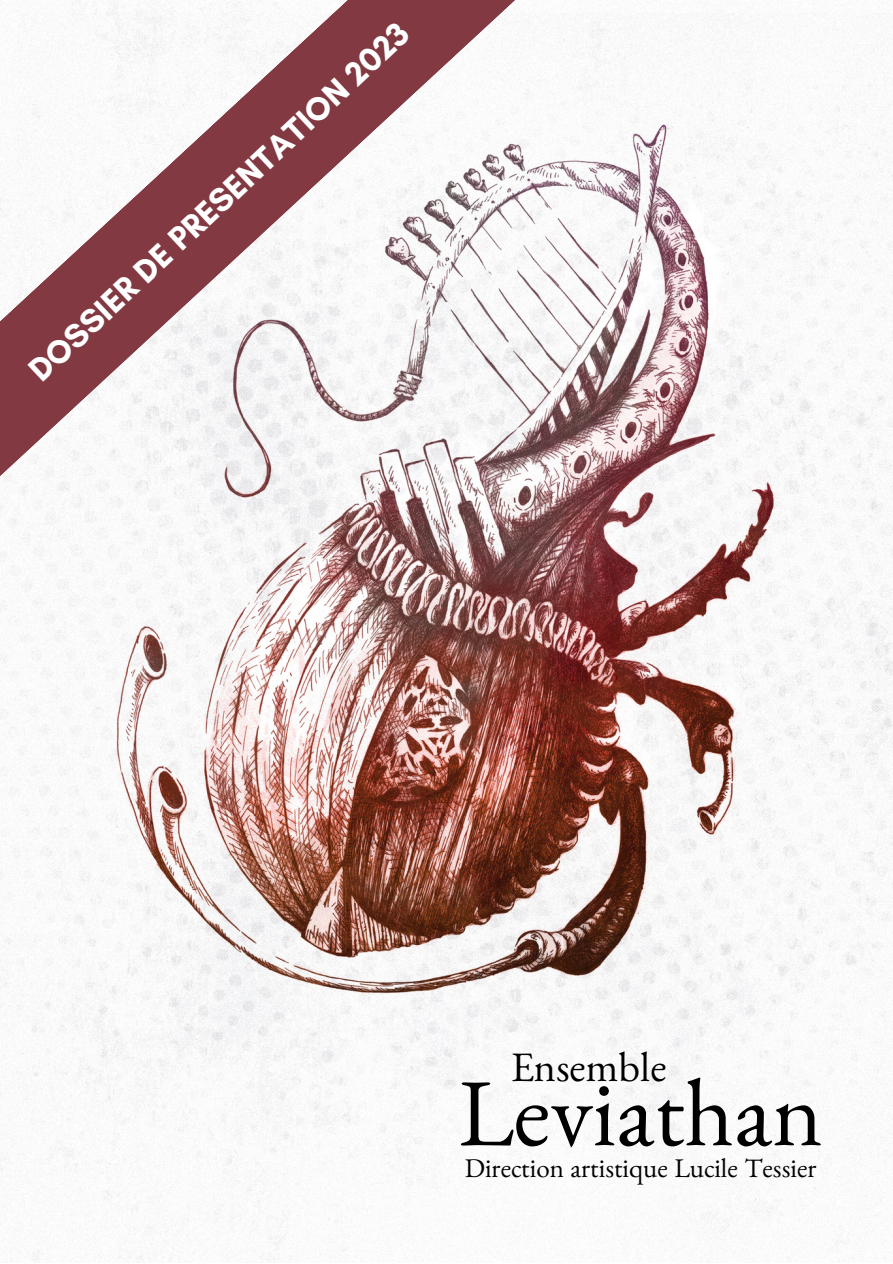
<style>
.page{position:relative;width:893px;height:1264px;background:#fff}
.page>*{position:absolute;margin:0;border:0;box-sizing:border-box;transform-origin:0 0}
.t1{font:95.85px "Benne";color:#000}
.t2{font:42px "Benne";color:#000}
.t3{font:700 33.9px "Glacial Indifference";color:#fff}
.t4{font:27px "Benne";color:#000}
</style>
<div class="page">
<img style="left:1px;top:1px;width:891px;height:1261px">
<svg style="left:0;top:0;width:581px;height:585px;fill:#f7f6f7"></svg>
<p class="t3" style="left:19px;top:359px;width:508px;rotate:-43deg">DOSSIER DE PRESENTATION 2023</p>
<p class="t2" style="left:511px;top:1054px;width:157px">Ensemble</p>
<p class="t1" style="left:458px;top:1084px;width:366px">Leviathan</p>
<p class="t4" style="left:464px;top:1160px;width:353px">Direction artistique Lucile Tessier</p>
</div>
